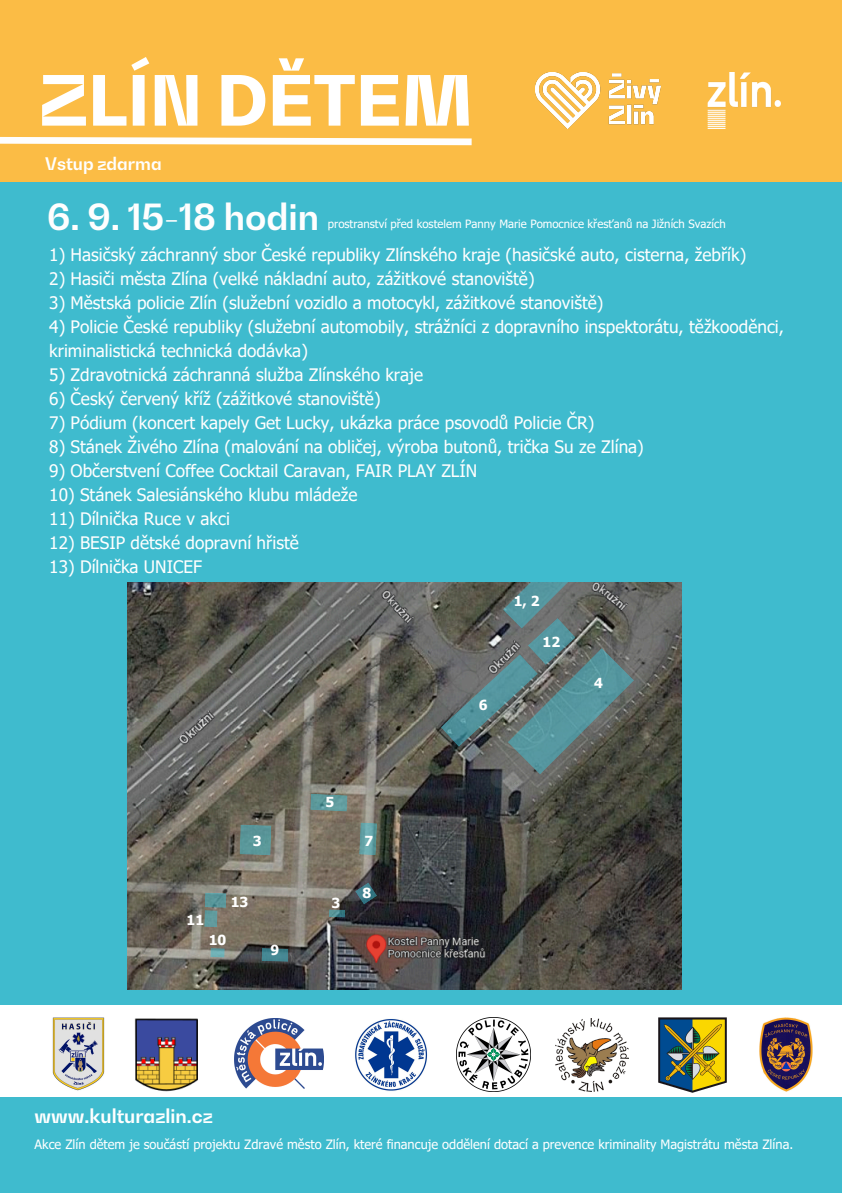
<style>
.page{position:relative;width:842px;height:1193px;background:#fff}
.page>*{position:absolute;margin:0;border:0;box-sizing:border-box;transform-origin:0 0}
.t1{font:800 68.35px "Bw Gradual";color:#fff}
.t2{font:700 35.7px "Bw Gradual";color:#fefefe}
.t3{font:700 19px "Bw Gradual";color:#fff}
.t4{font:17.2px/24px "Tahoma";color:#fefefe}
.t5{font:700 17.2px "Bw Gradual";color:#fff}
.t6{font:700 13.8px "Tahoma";color:#fff}
.t7{font:12.85px "Tahoma";color:#fff}
.t8{font:11.4px "Tahoma";color:#fff}
</style>
<div class="page">
<div style="left:0;top:0;width:842px;height:1192px;background:#3fbbce"></div>
<div style="left:0;top:0;width:842px;height:181px;background:#fbbc45"></div>
<svg style="left:0;top:136px;width:472px;height:10px"></svg>
<img style="left:536px;top:73px;width:124px;height:56px">
<img style="left:707px;top:73px;width:74px;height:56px">
<div style="left:0;top:1004px;width:842px;height:92px;background:#fff"></div>
<img style="left:52px;top:1017px;width:53px;height:74px">
<img style="left:134px;top:1018px;width:64px;height:74px">
<img style="left:556px;top:1018px;width:72px;height:72px">
<img style="left:234px;top:1018px;width:90px;height:70px">
<img style="left:355px;top:1019px;width:73px;height:72px">
<img style="left:457px;top:1017px;width:74px;height:74px">
<img style="left:658px;top:1017px;width:69px;height:76px">
<img style="left:759px;top:1017px;width:53px;height:74px">
<img style="left:128px;top:582px;width:553px;height:406px">
<svg style="left:359px;top:822px;width:18px;height:33px"></svg>
<svg style="left:310px;top:793px;width:37px;height:18px"></svg>
<svg style="left:355px;top:882px;width:22px;height:22px"></svg>
<svg style="left:329px;top:909px;width:16px;height:8px"></svg>
<svg style="left:262px;top:947px;width:26px;height:14px"></svg>
<svg style="left:210px;top:947px;width:15px;height:10px"></svg>
<svg style="left:240px;top:824px;width:31px;height:31px"></svg>
<svg style="left:441px;top:582px;width:193px;height:192px;background:#5d7170"></svg>
<svg style="left:204px;top:892px;width:22px;height:35px"></svg>
<p class="t1" style="left:39px;top:59px;width:435px">ZLÍN DĚTEM</p>
<p class="t5" style="left:45px;top:153px;width:118px">Vstup zdarma</p>
<p class="t2" style="left:47px;top:195px;width:274px">6. 9. 15-18 hodin</p>
<p class="t8" style="left:328px;top:216px;width:399px">prostranství před kostelem Panny Marie Pomocnice křesťanů na Jižních Svazích</p>
<p class="t4" style="left:49px;top:242px;width:698px">1) Hasičský záchranný sbor České republiky Zlínského kraje (hasičské auto, cisterna, žebřík)</p>
<p class="t4" style="left:49px;top:266px;width:487px">2) Hasiči města Zlína (velké nákladní auto, zážitkové stanoviště)</p>
<p class="t4" style="left:49px;top:290px;width:556px">3) Městská policie Zlín (služební vozidlo a motocykl, zážitkové stanoviště)</p>
<p class="t4" style="left:49px;top:314px;width:736px">4) Policie České republiky (služební automobily, strážníci z dopravního inspektorátu, těžkooděnci, kriminalistická technická dodávka)</p>
<p class="t4" style="left:49px;top:362px;width:375px">5) Zdravotnická záchranná služba Zlínského kraje</p>
<p class="t4" style="left:49px;top:386px;width:333px">6) Český červený kříž (zážitkové stanoviště)</p>
<p class="t4" style="left:49px;top:410px;width:546px">7) Pódium (koncert kapely Get Lucky, ukázka práce psovodů Policie ČR)</p>
<p class="t4" style="left:49px;top:434px;width:596px">8) Stánek Živého Zlína (malování na obličej, výroba butonů, trička Su ze Zlína)</p>
<p class="t4" style="left:49px;top:458px;width:430px">9) Občerstvení Coffee Cocktail Caravan, FAIR PLAY ZLÍN</p>
<p class="t4" style="left:49px;top:482px;width:310px">10) Stánek Salesiánského klubu mládeže</p>
<p class="t4" style="left:49px;top:506px;width:182px">11) Dílnička Ruce v akci</p>
<p class="t4" style="left:49px;top:530px;width:251px">12) BESIP dětské dopravní hřistě</p>
<p class="t4" style="left:49px;top:554px;width:154px">13) Dílnička UNICEF</p>
<p class="t6" style="left:514px;top:592px;width:27px">1, 2</p>
<p class="t6" style="left:253px;top:831px;width:10px">3</p>
<p class="t6" style="left:187px;top:910px;width:19px">11</p>
<h6 class="t6" style="left:231px;top:893px;width:19px">13</h6>
<p class="t6" style="left:209px;top:931px;width:19px">10</p>
<p class="t6" style="left:271px;top:940px;width:10px">9</p>
<p class="t6" style="left:325px;top:793px;width:10px">5</p>
<p class="t6" style="left:331px;top:893px;width:10px">3</p>
<p class="t6" style="left:364px;top:831px;width:10px">7</p>
<p class="t6" style="left:362px;top:883px;width:10px">8</p>
<p class="t3" style="left:35px;top:1103px;width:180px">www.kulturazlin.cz</p>
<p class="t6" style="left:479px;top:696px;width:10px">6</p>
<h3 class="t6" style="left:543px;top:633px;width:19px">12</h3>
<p class="t6" style="left:594px;top:674px;width:10px">4</p>
<p class="t7" style="left:35px;top:1135px;width:760px">Akce Zlín dětem je součástí projektu Zdravé město Zlín, které financuje oddělení dotací a prevence kriminality Magistrátu města Zlína.</p>
</div>
